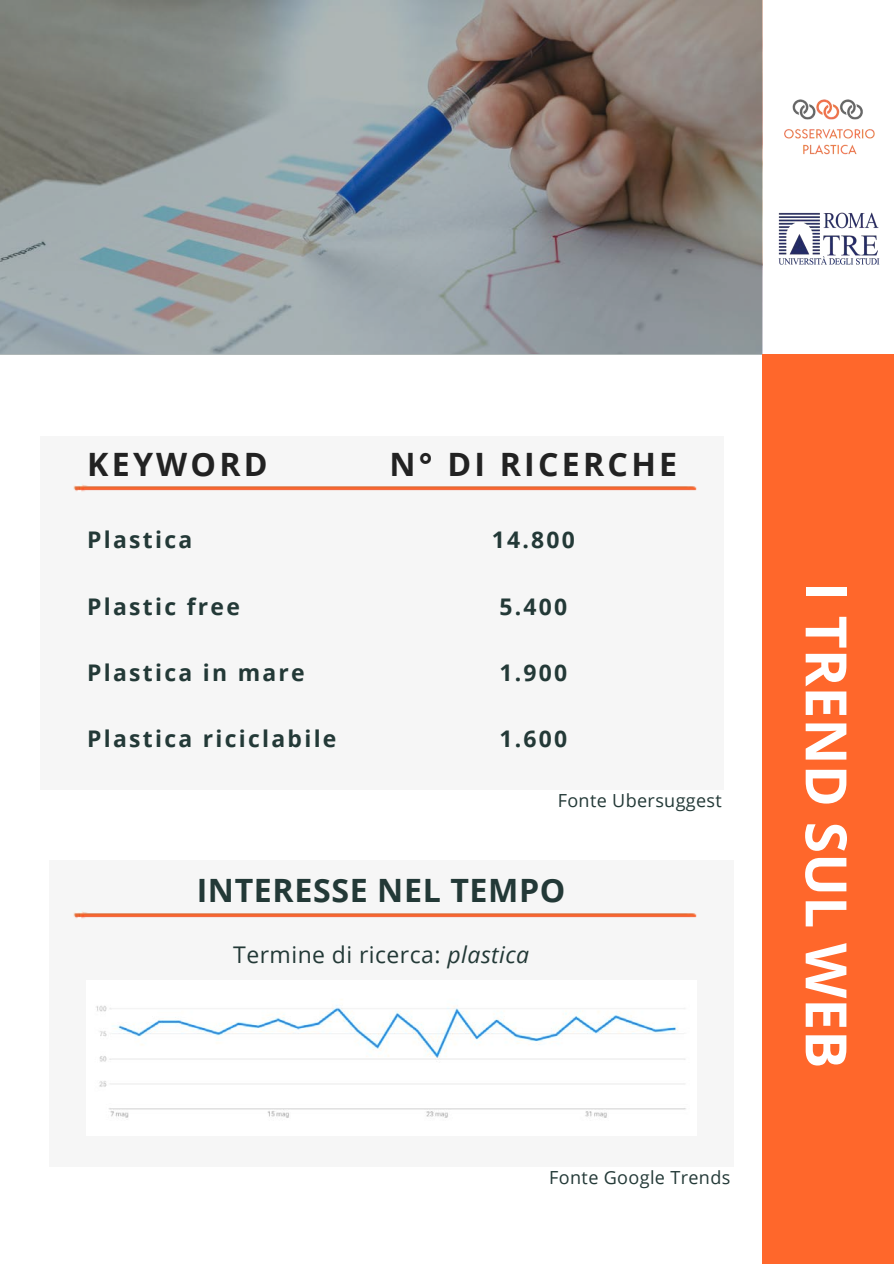
<style>
.page{position:relative;width:894px;height:1264px;background:#fff}
.page>*{position:absolute;margin:0;border:0;box-sizing:border-box;transform-origin:0 0}
.t1{font:700 57px "Open Sans";color:#fff}
.t2{font:700 32.1px "Open Sans";letter-spacing:.1em;color:#222}
.t3{font:700 32.1px "Open Sans";letter-spacing:.02em;color:#233937}
.t4{font:700 22.95px "Open Sans";letter-spacing:.1em;color:#233937}
.t5{font:22.95px "Open Sans";letter-spacing:.02em;color:#233937}
.t6{font:18px "Open Sans";letter-spacing:.02em;color:#233937}
.s1{font-style:italic}
</style>
<div class="page">
<div style="left:762px;top:0;width:131px;height:1263px;background:#ff672b"></div>
<div style="left:755px;top:0;width:138px;height:353px;background:#fff"></div>
<img style="left:784px;top:99px;width:91px;height:56px">
<img style="left:778px;top:212px;width:102px;height:53px">
<div style="left:40px;top:436px;width:683px;height:353px;background:#f6f6f6"></div>
<img style="left:73px;top:484px;width:624px;height:8px">
<div style="left:49px;top:860px;width:684px;height:306px;background:#f6f6f6"></div>
<img style="left:97px;top:1006px;width:589px;height:112px">
<img style="left:73px;top:911px;width:624px;height:8px">
<svg style="left:0;top:0;width:761px;height:355px;background:#8e9090"></svg>
<p class="t2" style="left:87px;top:441px;width:182px">KEYWORD</p>
<p class="t2" style="left:389px;top:441px;width:289px">N° DI RICERCHE</p>
<p class="t4" style="left:87px;top:524px;width:107px">Plastica</p>
<p class="t4" style="left:491px;top:524px;width:85px">14.800</p>
<p class="t4" style="left:87px;top:590px;width:154px">Plastic free</p>
<p class="t4" style="left:499px;top:590px;width:69px">5.400</p>
<p class="t4" style="left:87px;top:656px;width:219px">Plastica in mare</p>
<p class="t4" style="left:499px;top:656px;width:69px">1.900</p>
<p class="t4" style="left:87px;top:722px;width:251px">Plastica riciclabile</p>
<p class="t4" style="left:499px;top:722px;width:69px">1.600</p>
<p class="t6" style="left:557px;top:787px;width:166px">Fonte Ubersuggest</p>
<p class="t3" style="left:197px;top:868px;width:370px">INTERESSE NEL TEMPO</p>
<p class="t5" style="left:233px;top:938px;width:297px">Termine di ricerca: <span class="s1">plastica</span></p>
<p class="t6" style="left:549px;top:1164px;width:182px">Fonte Google Trends</p>
<p class="t1" style="left:866px;top:582px;width:488px;rotate:90deg">I TREND SUL WEB</p>
</div>
